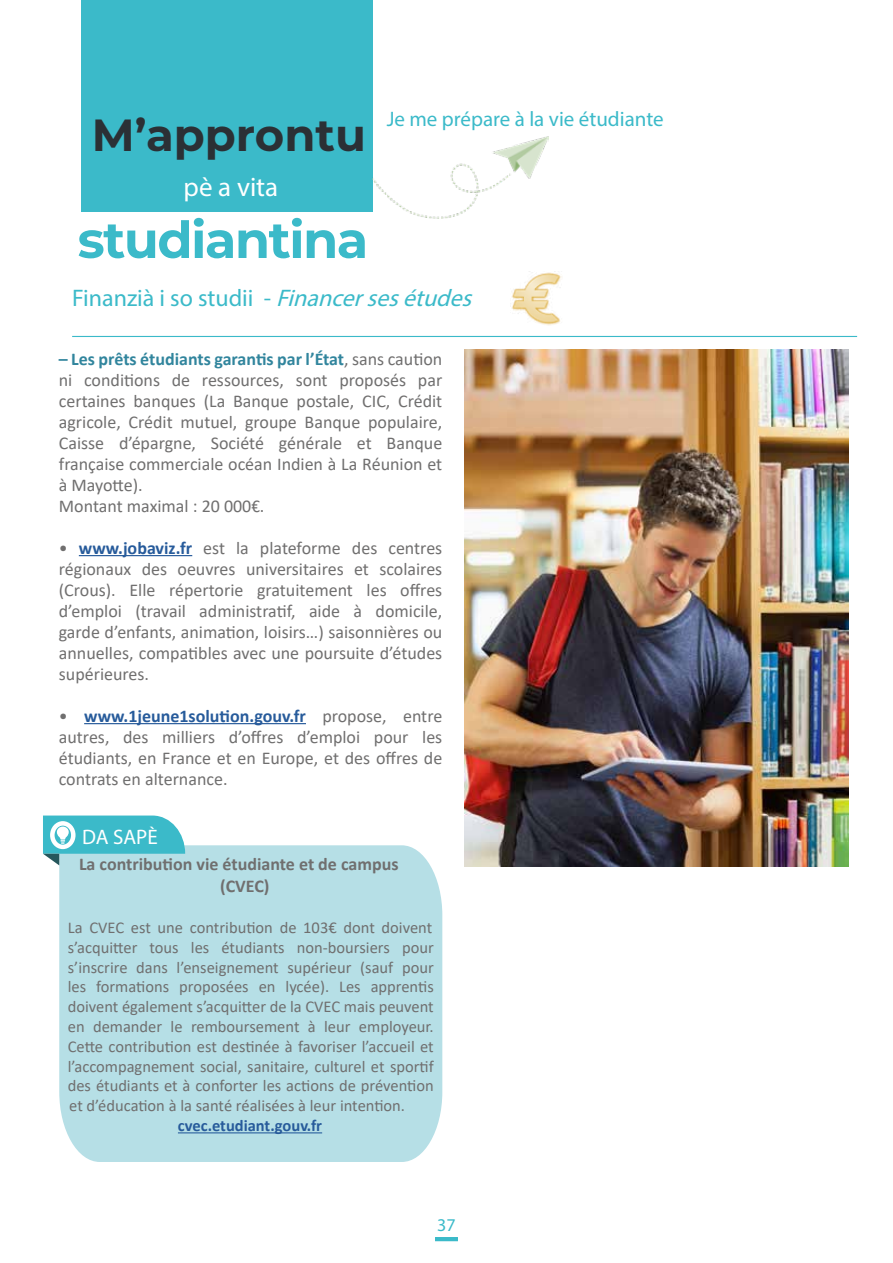
<style>
.page{position:relative;width:893px;height:1263px;background:#fff}
.page>*{position:absolute;margin:0;border:0;box-sizing:border-box;transform-origin:0 0}
.t1{font:700 51px "Montserrat";letter-spacing:-.03em;color:#3bbac9}
.t2{font:700 45px "Montserrat";color:#2b3035}
.t3{font:27px "Myriad Pro";color:#fff}
.t4{font:24px "Myriad Pro";color:#3bbac9}
.t5{font:21px "Myriad Pro";color:#3bbac9}
.t6{font:21px "Myriad Pro";color:#fff}
.t7{font:18px/21px "Calibri";color:#706f6f;text-align:justify}
.t8{font:700 18px/21.6px "Calibri";color:#706f6f}
.t9{font:18px "Myriad Pro";color:#3bbac9}
.t10{font:16.5px/19.8px "Calibri";color:#706f6f;text-align:justify}
.t11{font:700 16.5px "Calibri";color:#275b9b}
.s1{font-style:italic}
.s2{font-weight:700;color:#31859d}
.s3{font-weight:700;color:#275b9b}
</style>
<div class="page">
<hr style="left:435px;top:1237px;width:23px;height:4px;background:#3bbac9">
<div style="left:81px;top:0;width:291px;height:211px;background:#3bbac9"></div>
<hr style="left:72px;top:336px;width:785px;height:1px;background:#3bbac9">
<hr style="left:79px;top:555px;width:113px;height:1px;background:#275b9b">
<hr style="left:84px;top:723px;width:222px;height:1px;background:#275b9b">
<img style="left:511px;top:271px;width:51px;height:55px">
<img style="left:465px;top:350px;width:383px;height:516px">
<img style="left:372px;top:134px;width:177px;height:85px">
<div style="left:59px;top:845px;width:383px;height:317px;background:#b6dfe6"></div>
<hr style="left:178px;top:1132px;width:144px;height:1px;background:#275b9b">
<svg style="left:43px;top:815px;width:142px;height:50px;background:#6bc8d3"></svg>
<h2 class="t2" style="left:92px;top:103px;width:276px">M’approntu</h2>
<h3 class="t3" style="left:184px;top:170px;width:96px">pè a vita</h3>
<h1 class="t1" style="left:78px;top:203px;width:292px">studiantina</h1>
<p class="t5" style="left:387px;top:106px;width:278px">Je me prépare à la vie étudiante</p>
<h3 class="t4" style="left:72px;top:283px;width:408px">F i n a n z i à i s o s t u d i i - <span class="s1">Financersesétudes</span></h3>
<p class="t7" style="left:59px;top:348px;width:385px;text-align:left"><span class="s2">– Les prêts étudiants garantis par l’État</span>, sans caution ni conditions de ressources, sont proposés par certaines banques (La Banque postale, CIC, Crédit agricole, Crédit mutuel, groupe Banque populaire, Caisse d’épargne, Société générale et Banque française commerciale océan Indien à La Réunion et à Mayotte).<br>Montant maximal : 20 000€.</p>
<p class="t7" style="left:59px;top:537px;width:385px">• <span class="s3">www.jobaviz.fr</span> est la plateforme des centres régionaux des oeuvres universitaires et scolaires (Crous). Elle répertorie gratuitement les offres d’emploi (travail administratif, aide à domicile, garde d’enfants, animation, loisirs…) saisonnières ou annuelles, compatibles avec une poursuite d’études supérieures.</p>
<p class="t7" style="left:59px;top:705px;width:385px">• <span class="s3">www.1jeune1solution.gouv.fr</span> propose, entre autres, des milliers d’offres d’emploi pour les étudiants, en France et en Europe, et des offres de contrats en alternance.</p>
<p class="t6" style="left:82px;top:824px;width:77px">DA SAPÈ</p>
<p class="t8" style="left:220px;top:853px;width:180px;text-indent:-141px">La contribution vie étudiante et de campus (CVEC)</p>
<p class="t10" style="left:68px;top:917px;width:368px">La CVEC est une contribution de 103€ dont doivent s’acquitter tous les étudiants non-boursiers pour s’inscrire dans l’enseignement supérieur (sauf pour les formations proposées en lycée). Les apprentis doivent également s’acquitter de la CVEC mais peuvent en demander le remboursement à leur employeur.<br>Cette contribution est destinée à favoriser l’accueil et l’accompagnement social, sanitaire, culturel et sportif des étudiants et à conforter les actions de prévention et d’éducation à la santé réalisées à leur intention.</p>
<p class="t11" style="left:178px;top:1114px;width:146px">cvec.etudiant.gouv.fr</p>
<p class="t9" style="left:437px;top:1214px;width:20px">37</p>
</div>
